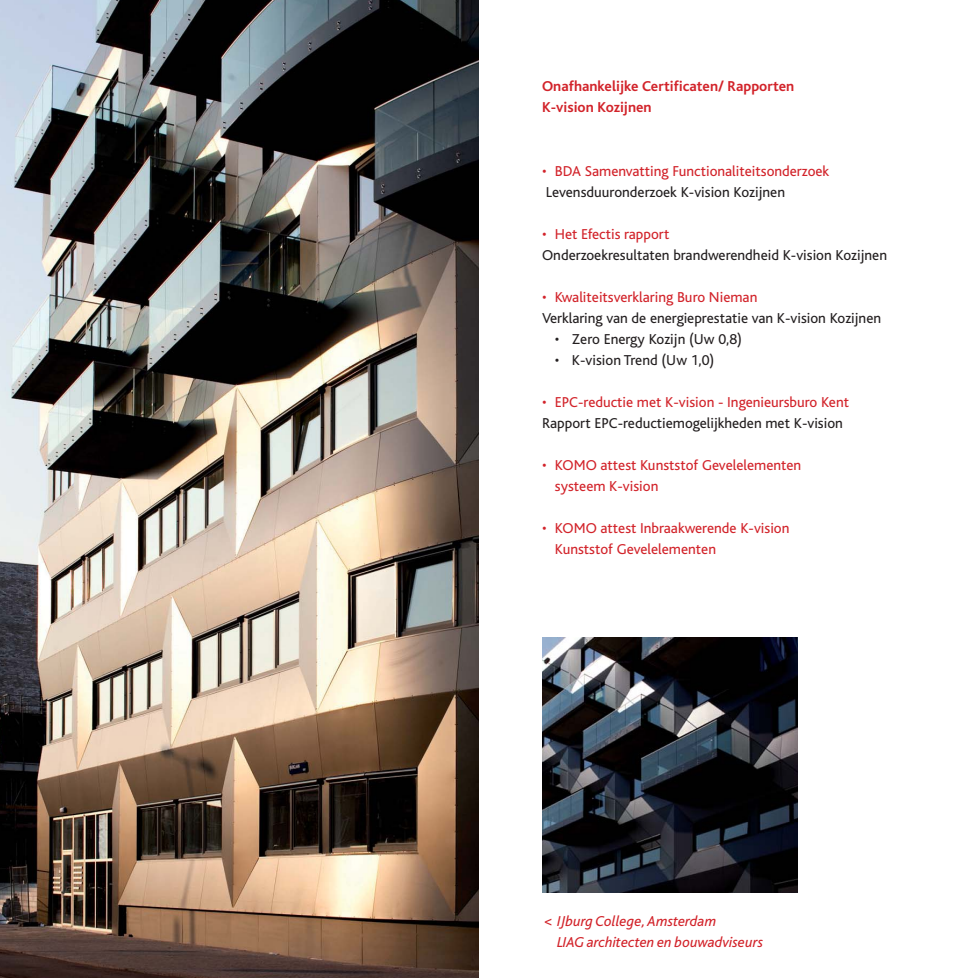
<style>
.page{position:relative;width:978px;height:978px;background:#fff}
.page>*{position:absolute;margin:0;border:0;box-sizing:border-box;transform-origin:0 0}
.t1{font:15px/21px "Bliss";color:#d2232a}
.t2{font:15px "Bliss";color:#231f20}
.t3{font:italic 15px/21px "Bliss";color:#d2232a}
.t4{font:700 15px/21px "Bliss";color:#d2232a}
</style>
<div class="page">
<img style="left:542px;top:638px;width:255px;height:255px">
<img style="left:0;top:0;width:478px;height:978px">
<p class="t4" style="left:542px;top:77px;width:254px">Onafhankelijke Certificaten/ Rapporten<br>K-vision Kozijnen</p>
<p class="t1" style="left:542px;top:162px;width:289px">• BDA Samenvatting Functionaliteitsonderzoek</p>
<p class="t2" style="left:546px;top:186px;width:241px">Levensduuronderzoek K-vision Kozijnen</p>
<p class="t1" style="left:542px;top:225px;width:129px">• Het Efectis rapport</p>
<p class="t2" style="left:542px;top:249px;width:346px">Onderzoekresultaten brandwerendheid K-vision Kozijnen</p>
<p class="t1" style="left:542px;top:288px;width:217px">• Kwaliteitsverklaring Buro Nieman</p>
<p class="t2" style="left:542px;top:312px;width:341px">Verklaring van de energieprestatie van K-vision Kozijnen</p>
<p class="t2" style="left:555px;top:333px;width:189px">• Zero Energy Kozijn (Uw 0,8)</p>
<p class="t2" style="left:555px;top:354px;width:161px">• K-vision Trend (Uw 1,0)</p>
<p class="t1" style="left:542px;top:393px;width:309px">• EPC-reductie met K-vision - Ingenieursburo Kent</p>
<p class="t2" style="left:542px;top:417px;width:302px">Rapport EPC-reductiemogelijkheden met K-vision</p>
<p class="t1" style="left:555px;top:456px;width:248px;text-indent:-13px">• KOMO attest Kunststof Gevelelementen systeem K-vision</p>
<p class="t1" style="left:555px;top:519px;width:236px;text-indent:-13px">• KOMO attest Inbraakwerende K-vision<br>Kunststof Gevelelementen</p>
<p class="t3" style="left:557px;top:912px;width:208px;text-indent:-13px">&lt; IJburg College, Amsterdam<br>LIAG architecten en bouwadviseurs</p>
</div>
